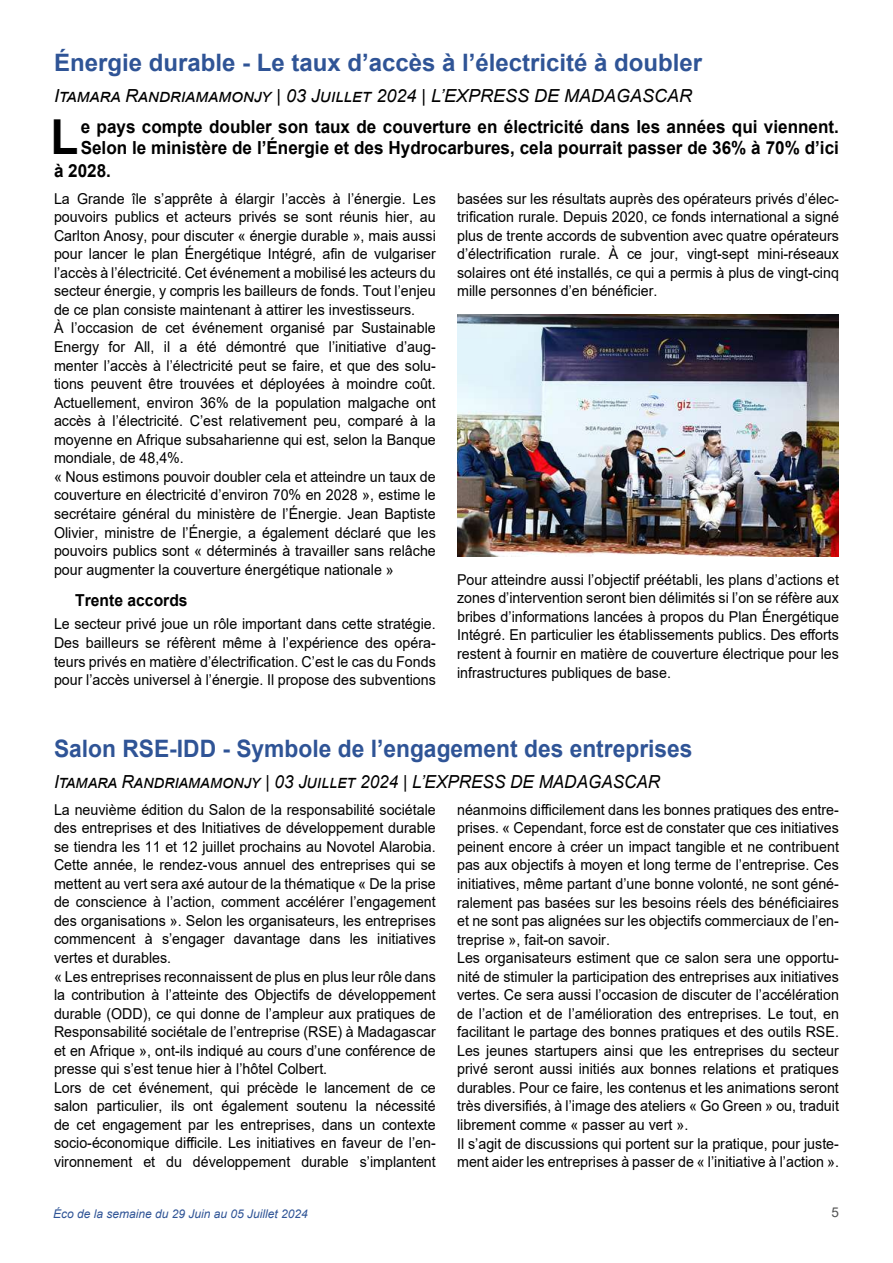
<style>
.page{position:relative;width:893px;height:1263px;background:#fff}
.page>*{position:absolute;margin:0;border:0;box-sizing:border-box;transform-origin:0 0}
.t1{font:700 48.15px "Arial";color:#000;scale:.95 1}
.t2{font:700 24px "Arial";color:#2f5496}
.t3{font:700 24px "Arial";color:#2f5496;scale:.95 1}
.t4{font:700 18px "Arial";color:#000;scale:.95 1}
.t5{font:italic 18px "Arial";color:#000}
.t6{font:italic 18px "Arial";color:#000;scale:.95 1}
.t7{font:700 16.5px "Arial";color:#000;scale:.95 1}
.t8{font:15px/18.6px "Arial";color:#000;scale:.95 1}
.t9{font:13.5px "Arial";color:#525252}
.t10{font:italic 12px "Arial";color:#2f5496}
</style>
<div class="page">
<img style="left:457px;top:314px;width:382px;height:242px">
<h2 class="t2" style="left:54px;top:46px;width:650px">Énergie durable - Le taux d’accès à l’électricité à doubler</h2>
<p class="t5" style="left:54px;top:84px;width:640px">Itamara Randriamamonjy | 03 Juillet 2024 | L’EXPRESS DE MADAGASCAR</p>
<h1 class="t1" style="left:50px;top:104px;width:31px">L</h1>
<p class="t4" style="left:81px;top:114px;width:800px">e pays compte doubler son taux de couverture en électricité dans les années qui viennent.</p>
<p class="t4" style="left:81px;top:135px;width:800px">Selon le ministère de l’Énergie et des Hydrocarbures, cela pourrait passer de 36% à 70% d’ici</p>
<p class="t4" style="left:54px;top:157px;width:62px">à 2028.</p>
<p class="t8" style="left:54px;top:189px;width:403px">La Grande île s’apprête à élargir l’accès à l’énergie. Les pouvoirs publics et acteurs privés se sont réunis hier, au Carlton Anosy, pour discuter « énergie durable », mais aussi pour lancer le plan Énergétique Intégré, afin de vulgariser l’accès à l’électricité. Cet événement a mobilisé les acteurs du secteur énergie, y compris les bailleurs de fonds. Tout l’enjeu de ce plan consiste maintenant à attirer les investisseurs.<br>À l’occasion de cet événement organisé par Sustainable Energy for All, il a été démontré que l’initiative d’aug&shy;menter l’accès à l’électricité peut se faire, et que des solu&shy;tions peuvent être trouvées et déployées à moindre coût.<br>Actuellement, environ 36% de la population malgache ont accès à l’électricité. C’est relativement peu, comparé à la moyenne en Afrique subsaharienne qui est, selon la Banque mondiale, de 48,4%.<br>« Nous estimons pouvoir doubler cela et atteindre un taux de couverture en électricité d’environ 70% en 2028 », estime le secrétaire général du ministère de l’Énergie. Jean Baptiste Olivier, ministre de l’Énergie, a également déclaré que les pouvoirs publics sont « déterminés à travailler sans relâche pour augmenter la couverture énergétique nationale »</p>
<p class="t7" style="left:75px;top:588px;width:120px">Trente accords</p>
<p class="t8" style="left:54px;top:615px;width:403px;text-align:justify">Le secteur privé joue un rôle important dans cette stratégie.<br>Des bailleurs se réfèrent même à l’expérience des opéra&shy;teurs privés en matière d’électrification. C’est le cas du Fonds pour l’accès universel à l’énergie. Il propose des subventions</p>
<p class="t8" style="left:457px;top:189px;width:403px;text-align:justify">basées sur les résultats auprès des opérateurs privés d’élec&shy;trification rurale. Depuis 2020, ce fonds international a signé plus de trente accords de subvention avec quatre opérateurs d’électrification rurale. À ce jour, vingt-sept mini-réseaux solaires ont été installés, ce qui a permis à plus de vingt-cinq mille personnes d’en bénéficier.</p>
<p class="t8" style="left:457px;top:570px;width:403px;text-align:justify">Pour atteindre aussi l’objectif préétabli, les plans d’actions et zones d’intervention seront bien délimités si l’on se réfère aux bribes d’informations lancées à propos du Plan Énergétique Intégré. En particulier les établissements publics. Des efforts restent à fournir en matière de couverture électrique pour les infrastructures publiques de base.</p>
<h2 class="t3" style="left:54px;top:732px;width:674px">Salon RSE-IDD - Symbole de l’engagement des entreprises</h2>
<p class="t6" style="left:54px;top:770px;width:640px">Itamara Randriamamonjy | 03 Juillet 2024 | L’EXPRESS DE MADAGASCAR</p>
<p class="t8" style="left:54px;top:800px;width:403px">La neuvième édition du Salon de la responsabilité sociétale des entreprises et des Initiatives de développement durable se tiendra les 11 et 12 juillet prochains au Novotel Alarobia.<br>Cette année, le rendez-vous annuel des entreprises qui se mettent au vert sera axé autour de la thématique « De la prise de conscience à l’action, comment accélérer l’engagement des organisations ». Selon les organisateurs, les entreprises commencent à s’engager davantage dans les initiatives vertes et durables.<br>« Les entreprises reconnaissent de plus en plus leur rôle dans la contribution à l’atteinte des Objectifs de développement durable (ODD), ce qui donne de l’ampleur aux pratiques de Responsabilité sociétale de l’entreprise (RSE) à Madagascar et en Afrique », ont-ils indiqué au cours d’une conférence de presse qui s’est tenue hier à l’hôtel Colbert.<br>Lors de cet événement, qui précède le lancement de ce salon particulier, ils ont également soutenu la nécessité de cet engagement par les entreprises, dans un contexte socio-économique difficile. Les initiatives en faveur de l’en&shy;vironnement et du développement durable s’implantent</p>
<p class="t8" style="left:457px;top:800px;width:403px">néanmoins difficilement dans les bonnes pratiques des entre&shy;prises. « Cependant, force est de constater que ces initiatives peinent encore à créer un impact tangible et ne contribuent pas aux objectifs à moyen et long terme de l’entreprise. Ces initiatives, même partant d’une bonne volonté, ne sont géné&shy;ralement pas basées sur les besoins réels des bénéficiaires et ne sont pas alignées sur les objectifs commerciaux de l’en&shy;treprise », fait-on savoir.<br>Les organisateurs estiment que ce salon sera une opportu&shy;nité de stimuler la participation des entreprises aux initiatives vertes. Ce sera aussi l’occasion de discuter de l’accélération de l’action et de l’amélioration des entreprises. Le tout, en facilitant le partage des bonnes pratiques et des outils RSE.<br>Les jeunes startupers ainsi que les entreprises du secteur privé seront aussi initiés aux bonnes relations et pratiques durables. Pour ce faire, les contenus et les animations seront très diversifiés, à l’image des ateliers « Go Green » ou, traduit librement comme « passer au vert ».<br>Il s’agit de discussions qui portent sur la pratique, pour juste&shy;ment aider les entreprises à passer de « l’initiative à l’action ».</p>
<p class="t10" style="left:53px;top:1205px;width:256px">Éco de la semaine du 29 Juin au 05 Juillet 2024</p>
<p class="t9" style="left:831px;top:1203px;width:9px">5</p>
</div>
